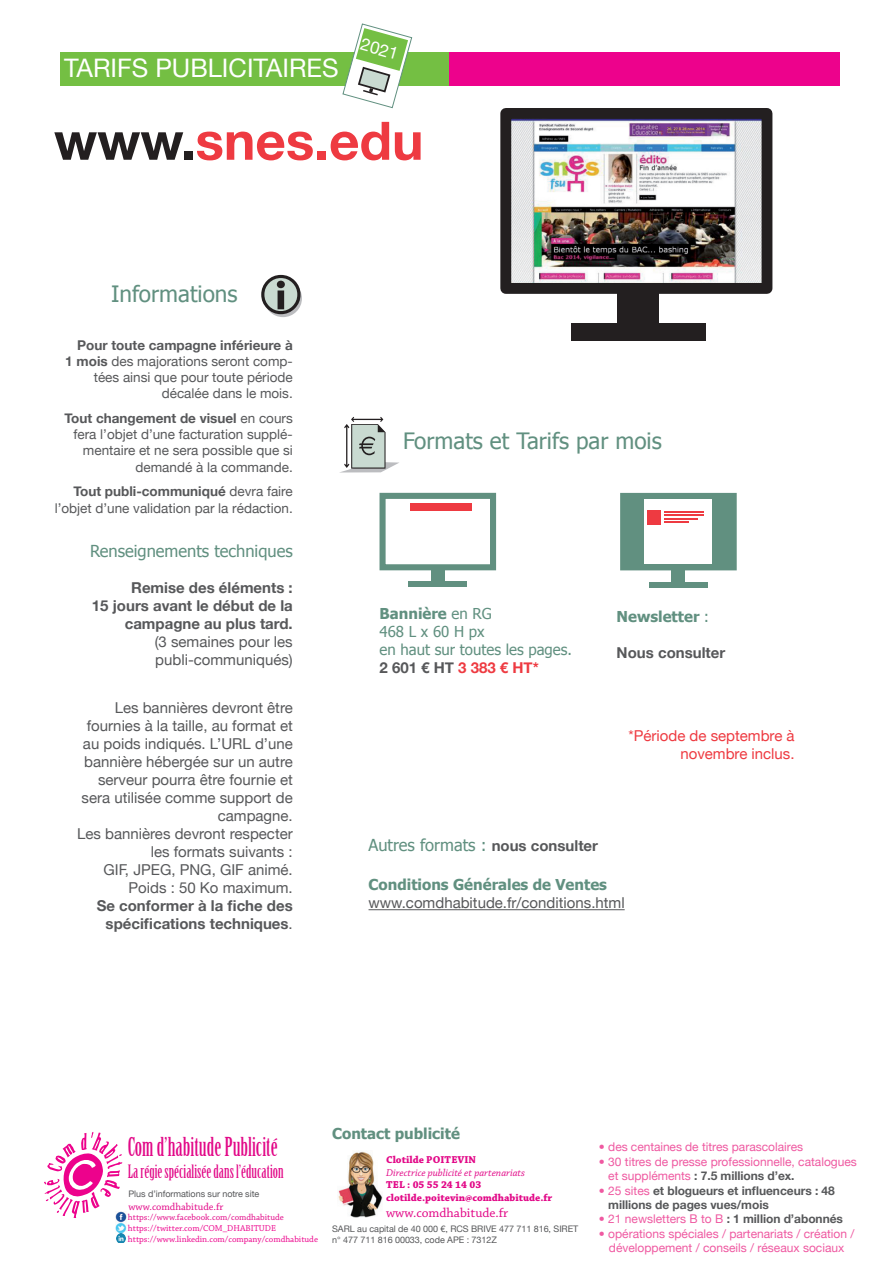
<style>
.page{position:relative;width:893px;height:1263px;background:#fff}
.page>*{position:absolute;margin:0;border:0;box-sizing:border-box;transform-origin:0 0}
.t1{font:700 53.1px "Helvetica Neue";color:#ee3a41}
.t2{font:25.5px "Birch Std";color:#e20787}
.t3{font:25.5px "Helvetica Neue";color:#fff}
.t4{font:22.5px "Tahoma";color:#619080}
.t5{font:18px "Birch Std";color:#e20787}
.t6{font:17.25px "Helvetica Neue";color:#fff}
.t7{font:16.5px "Tahoma";color:#619080}
.t8{font:15px/18px "Helvetica Neue";color:#57585a;text-align:right}
.t9{font:700 15px/18px "Helvetica Neue";color:#57585a;text-align:right}
.t10{font:700 15px "Tahoma";color:#619080}
.t11{font:15px/18px "Helvetica Neue";color:#ee3a41;text-align:right}
.t12{font:15px/18px "Tahoma";color:#619080}
.t13{font:700 15px "Helvetica Neue";color:#ee3a41}
.t14{font:13.5px/16.2px "Helvetica Neue";color:#57585a;text-align:right}
.t15{font:13.5px "Chaparral Pro";color:#e20787}
.t16{font:12px/14.4px "Helvetica Neue";color:#ef59a1}
.t17{font:700 12px/14.4px "Helvetica Neue";letter-spacing:-.005em;color:#57585a}
.t18{font:italic 10.5px/12.6px "Chaparral Pro";color:#e20787}
.t19{font:700 10.5px/12.6px "Chaparral Pro";color:#e20787}
.t20{font:10.5px "Chaparral Pro";color:#e20787}
.t21{font:9px/10.8px "Helvetica Neue";letter-spacing:-.005em;color:#57585a}
.t22{font:9px "Chaparral Pro";color:#ed028c}
.t23{font:9px "Chaparral Pro";color:#e20787}
.s1{color:#231f20}
.s2{font-weight:700}
.s3{font-weight:400}
.s4{color:#57585a}
.s5{font-family:"Helvetica Neue";font-weight:700;font-size:15px;color:#57585a}
.s6{font-weight:700;font-style:normal}
.s7{font-weight:700;color:#57585a}
.s8{font-weight:400;color:#ef59a1}
</style>
<div class="page">
<svg style="left:341px;top:417px;width:58px;height:55px"></svg>
<div style="left:410px;top:503px;width:62px;height:8px;background:#ee3a41"></div>
<div style="left:379px;top:493px;width:117px;height:77px;border:6px solid #619080"></div>
<div style="left:431px;top:568px;width:13px;height:13px;background:#619080"></div>
<div style="left:409px;top:581px;width:58px;height:6px;background:#619080"></div>
<div style="left:264px;top:279px;width:38px;height:38px;background:#bcbdc0;border-radius:50%"></div>
<svg style="left:261px;top:275px;width:40px;height:39px"></svg>
<hr style="left:369px;top:909px;width:256px;height:1px;background:#57585a">
<div style="left:60px;top:52px;width:680px;height:34px;background:#74bf43"></div>
<div style="left:449px;top:52px;width:391px;height:34px;background:#ed028c"></div>
<svg style="left:342px;top:23px;width:70px;height:85px"></svg>
<div style="left:620px;top:493px;width:117px;height:77px;background:#619080"></div>
<div style="left:644px;top:500px;width:67px;height:64px;background:#fff"></div>
<hr style="left:664px;top:511px;width:40px;height:2px;background:#ee3a41">
<hr style="left:664px;top:514px;width:40px;height:2px;background:#ee3a41">
<hr style="left:664px;top:518px;width:34px;height:2px;background:#ee3a41">
<hr style="left:664px;top:521px;width:25px;height:2px;background:#ee3a41">
<div style="left:672px;top:568px;width:13px;height:14px;background:#619080"></div>
<div style="left:649px;top:582px;width:59px;height:5px;background:#619080"></div>
<div style="left:648px;top:510px;width:13px;height:15px;background:#ee3a41"></div>
<img style="left:512px;top:120px;width:248px;height:162px">
<div style="left:500px;top:108px;width:272px;height:186px;border:11px solid #231f20"></div>
<div style="left:617px;top:288px;width:42px;height:41px;background:#231f20"></div>
<div style="left:572px;top:323px;width:134px;height:17px;background:#231f20"></div>
<svg style="left:44px;top:1132px;width:78px;height:86px"></svg>
<img style="left:115px;top:1211px;width:11px;height:22px">
<svg style="left:116px;top:1233px;width:9px;height:10px"></svg>
<img style="left:338px;top:1151px;width:44px;height:67px">
<p class="t3" style="left:64px;top:53px;width:276px">TARIFS PUBLICITAIRES</p>
<p class="t6" style="left:364px;top:34px;width:40px;rotate:16deg">2021</p>
<p class="t1" style="left:54px;top:108px;width:371px"><span class="s1">www.</span>snes.edu</p>
<p class="t4" style="left:111px;top:280px;width:128px">Informations</p>
<p class="t14" style="left:65px;top:337px;width:229px"><span class="s2">Pour toute campagne inférieure à<br>1 mois</span> des majorations seront comp&shy;tées ainsi que pour toute période décalée dans le mois.</p>
<p class="t14" style="left:65px;top:410px;width:230px"><span class="s2">Tout changement de visuel</span> en cours fera l’objet d’une facturation supplé&shy;mentaire et ne sera possible que si demandé à la commande.</p>
<p class="t14" style="left:55px;top:483px;width:240px"><span class="s2">Tout publi-communiqué</span> devra faire l’objet d’une validation par la rédaction.</p>
<p class="t7" style="left:90px;top:540px;width:204px">Renseignements techniques</p>
<p class="t9" style="left:131px;top:578px;width:163px">Remise des éléments :</p>
<p class="t9" style="left:92px;top:596px;width:202px">15 jours avant le début de la campagne au plus tard.<br><span class="s3">(3 semaines pour les publi-communiqués)</span></p>
<p class="t8" style="left:82px;top:698px;width:213px">Les bannières devront être fournies à la taille, au format et au poids indiqués. L’URL d’une bannière hébergée sur un autre serveur pourra être fournie et sera utilisée comme support de campagne.</p>
<p class="t8" style="left:77px;top:824px;width:217px">Les bannières devront respecter les formats suivants :<br>GIF, JPEG, PNG, GIF animé.<br>Poids : 50 Ko maximum.<br><span class="s2">Se conformer à la fiche des spécifications techniques</span>.</p>
<p class="t4" style="left:403px;top:427px;width:260px">Formats et Tarifs par mois</p>
<p class="t10" style="left:379px;top:603px;width:114px">Bannière <span class="s3">en RG</span></p>
<p class="t12" style="left:379px;top:622px;width:194px">468 L x 60 H px<br>en haut sur toutes les pages.</p>
<p class="t13" style="left:379px;top:658px;width:161px"><span class="s4">2 601 € HT</span> 3 383 € HT*</p>
<p class="t10" style="left:617px;top:606px;width:94px">Newsletter <span class="s3">:</span></p>
<p class="t9" style="left:617px;top:644px;width:110px">Nous consulter</p>
<p class="t11" style="left:628px;top:726px;width:168px">*Période de septembre à novembre inclus.</p>
<p class="t7" style="left:369px;top:834px;width:231px">Autres formats : <span class="s5">nous consulter</span></p>
<p class="t10" style="left:369px;top:874px;width:240px">Conditions Générales de Ventes</p>
<p class="t8" style="left:369px;top:894px;width:258px">www.comdhabitude.fr/conditions.html</p>
<p class="t2" style="left:128px;top:1132px;width:151px">Com d’habitude Publicité</p>
<p class="t5" style="left:128px;top:1161px;width:157px">La régie spécialisée dans l’éducation</p>
<p class="t21" style="left:128px;top:1188px;width:132px">Plus d’informations sur notre site</p>
<p class="t20" style="left:128px;top:1200px;width:97px">www.comdhabitude.fr</p>
<p class="t23" style="left:128px;top:1212px;width:157px">https://www.facebook.com/comdhabitude</p>
<p class="t22" style="left:128px;top:1223px;width:150px">https://twitter.com/COM_DHABITUDE</p>
<p class="t22" style="left:128px;top:1234px;width:192px">https://www.linkedin.com/company/comdhabitude</p>
<p class="t10" style="left:332px;top:1123px;width:129px">Contact publicité</p>
<p class="t18" style="left:386px;top:1154px;width:140px"><span class="s6">Clotilde POITEVIN<br></span>Directrice publicité et partenariats</p>
<p class="t19" style="left:386px;top:1179px;width:168px">TEL : 05 55 24 14 03 clotilde.poitevin@comdhabitude.fr</p>
<p class="t15" style="left:386px;top:1205px;width:124px">www.comdhabitude.fr</p>
<p class="t21" style="left:332px;top:1223px;width:248px">SARL au capital de 40 000 €, RCS BRIVE 477 711 816, SIRET n° 477 711 816 00033, code APE : 7312Z</p>
<p class="t16" style="left:599px;top:1140px;width:206px">• des centaines de titres parascolaires</p>
<p class="t16" style="left:608px;top:1154px;width:250px;text-indent:-9px">• 30 titres de presse professionnelle, catalogues et suppléments <span class="s7">: 7.5 millions d’ex.</span></p>
<p class="t17" style="left:608px;top:1183px;width:228px;text-indent:-9px"><span class="s8">• 25 sites</span> et blogueurs et influenceurs : 48 millions de pages vues/mois</p>
<p class="t16" style="left:599px;top:1212px;width:246px">• 21 newsletters B to B <span class="s7">: 1 million d’abonnés</span></p>
<p class="t16" style="left:599px;top:1226px;width:257px">• opérations spéciales / partenariats / création /</p>
<p class="t16" style="left:609px;top:1241px;width:237px">développement / conseils / réseaux sociaux</p>
</div>
